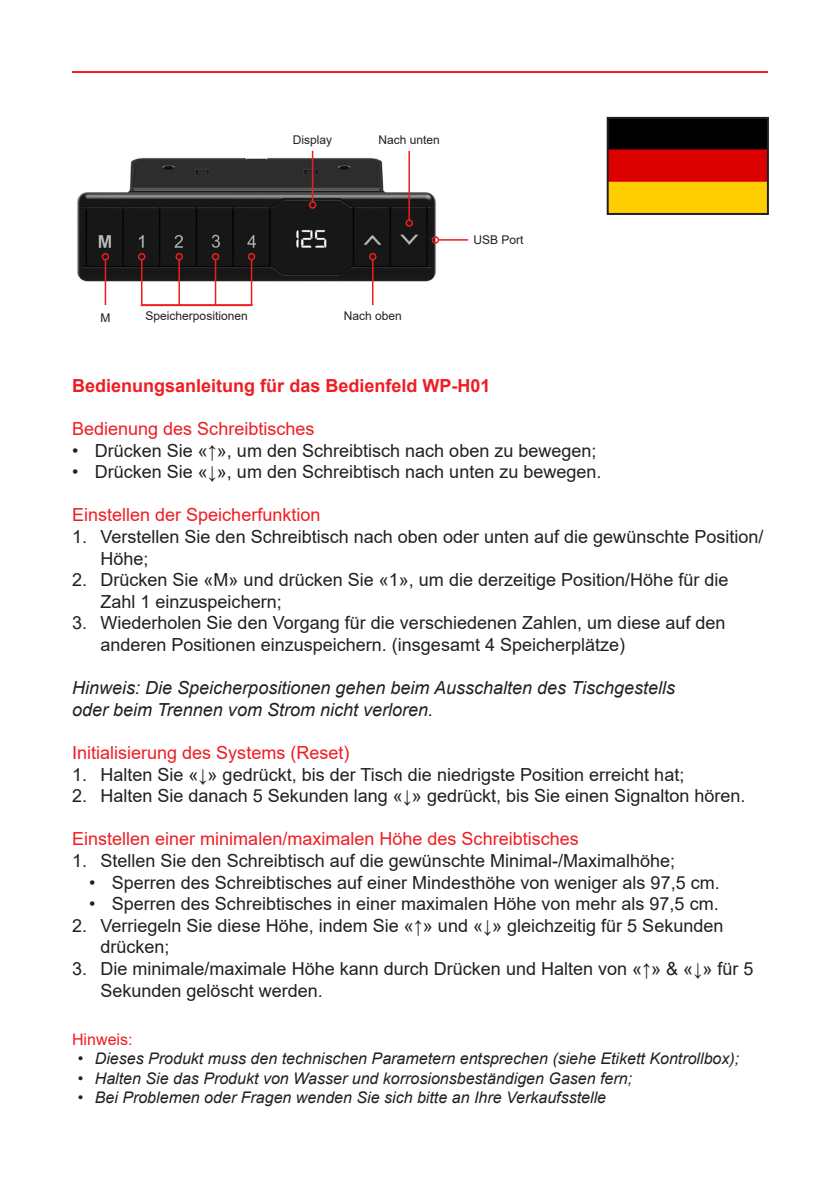
<style>
.page{position:relative;width:840px;height:1191px;background:#fff}
.page>*{position:absolute;margin:0;border:0;box-sizing:border-box;transform-origin:0 0}
.t1{font:18px/21.6px "Arial";color:#231f20}
.t2{font:18px "Arial";color:#ee1d23}
.t3{font:italic 18px "Arial";color:#231f20}
.t4{font:700 18px "Arial";color:#ee1d23}
.t5{font:italic 16px "Arial";color:#231f20}
.t6{font:16px "Arial";color:#ee1d23}
.t7{font:12px "Arial";color:#231f20}
</style>
<div class="page">
<hr style="left:72px;top:71px;width:695px;height:2px;background:#ee1d23">
<img style="left:77px;top:150px;width:392px;height:157px">
<hr style="left:438px;top:239px;width:30px;height:2px;background:#ee1d23">
<div style="left:431px;top:236px;width:8px;height:8px;border:2px solid #ee1d23;border-radius:50%"></div>
<hr style="left:408px;top:151px;width:2px;height:69px;background:#ee1d23">
<div style="left:405px;top:219px;width:8px;height:8px;border:2px solid #ee1d23;border-radius:50%"></div>
<hr style="left:372px;top:260px;width:1px;height:45px;background:#ee1d23">
<div style="left:369px;top:253px;width:7px;height:7px;border:2px solid #ee1d23;border-radius:50%"></div>
<hr style="left:251px;top:260px;width:1px;height:45px;background:#ee1d23">
<div style="left:248px;top:253px;width:7px;height:7px;border:2px solid #ee1d23;border-radius:50%"></div>
<hr style="left:215px;top:260px;width:1px;height:45px;background:#ee1d23">
<div style="left:212px;top:253px;width:7px;height:7px;border:2px solid #ee1d23;border-radius:50%"></div>
<hr style="left:178px;top:260px;width:2px;height:45px;background:#ee1d23">
<div style="left:175px;top:253px;width:8px;height:7px;border:2px solid #ee1d23;border-radius:50%"></div>
<hr style="left:141px;top:260px;width:1px;height:45px;background:#ee1d23">
<div style="left:138px;top:253px;width:7px;height:7px;border:2px solid #ee1d23;border-radius:50%"></div>
<hr style="left:105px;top:260px;width:1px;height:45px;background:#ee1d23">
<div style="left:102px;top:253px;width:7px;height:7px;border:2px solid #ee1d23;border-radius:50%"></div>
<hr style="left:311px;top:151px;width:2px;height:51px;background:#ee1d23">
<div style="left:308px;top:201px;width:8px;height:8px;border:2px solid #ee1d23;border-radius:50%"></div>
<hr style="left:141px;top:304px;width:111px;height:2px;background:#ee1d23">
<img style="left:609px;top:120px;width:156px;height:92px">
<div style="left:606px;top:117px;width:162px;height:98px;border:2px solid #231f20"></div>
<p class="t7" style="left:293px;top:131px;width:41px">Display</p>
<p class="t7" style="left:378px;top:131px;width:63px">Nach unten</p>
<p class="t7" style="left:100px;top:309px;width:11px">M</p>
<p class="t7" style="left:145px;top:307px;width:104px">Speicherpositionen</p>
<p class="t7" style="left:343px;top:307px;width:60px">Nach oben</p>
<p class="t7" style="left:473px;top:232px;width:52px">USB Port</p>
<p class="t4" style="left:72px;top:373px;width:420px">Bedienungsanleitung für das Bedienfeld WP-H01</p>
<p class="t2" style="left:72px;top:416px;width:244px">Bedienung des Schreibtisches</p>
<p class="t1" style="left:72px;top:439px;width:525px">• Drücken Sie «↑», um den Schreibtisch nach oben zu bewegen;</p>
<p class="t1" style="left:72px;top:461px;width:530px">• Drücken Sie «↓», um den Schreibtisch nach unten zu bewegen.</p>
<p class="t2" style="left:72px;top:502px;width:250px">Einstellen der Speicherfunktion</p>
<p class="t1" style="left:100px;top:525px;width:664px;text-indent:-28px">1. Verstellen Sie den Schreibtisch nach oben oder unten auf die gewünschte Position/<br>Höhe;</p>
<p class="t1" style="left:100px;top:569px;width:629px;text-indent:-28px">2. Drücken Sie «M» und drücken Sie «1», um die derzeitige Position/Höhe für die<br>Zahl 1 einzuspeichern;</p>
<p class="t1" style="left:100px;top:612px;width:626px;text-indent:-28px">3. Wiederholen Sie den Vorgang für die verschiedenen Zahlen, um diese auf den anderen Positionen einzuspeichern. (insgesamt 4 Speicherplätze)</p>
<p class="t3" style="left:72px;top:676px;width:604px">Hinweis: Die Speicherpositionen gehen beim Ausschalten des Tischgestells</p>
<p class="t3" style="left:72px;top:698px;width:362px">oder beim Trennen vom Strom nicht verloren.</p>
<p class="t2" style="left:72px;top:740px;width:279px">Initialisierung des Systems (Reset)</p>
<p class="t1" style="left:72px;top:763px;width:613px">1. Halten Sie «↓» gedrückt, bis der Tisch die niedrigste Position erreicht hat;</p>
<p class="t1" style="left:72px;top:785px;width:674px">2. Halten Sie danach 5 Sekunden lang «↓» gedrückt, bis Sie einen Signalton hören.</p>
<p class="t2" style="left:72px;top:826px;width:508px">Einstellen einer minimalen/maximalen Höhe des Schreibtisches</p>
<p class="t1" style="left:72px;top:849px;width:604px">1. Stellen Sie den Schreibtisch auf die gewünschte Minimal-/Maximalhöhe;</p>
<p class="t1" style="left:89px;top:871px;width:631px">• Sperren des Schreibtisches auf einer Mindesthöhe von weniger als 97,5 cm.</p>
<p class="t1" style="left:89px;top:893px;width:630px">• Sperren des Schreibtisches in einer maximalen Höhe von mehr als 97,5 cm.</p>
<p class="t1" style="left:100px;top:914px;width:624px;text-indent:-28px">2. Verriegeln Sie diese Höhe, indem Sie «↑» und «↓» gleichzeitig für 5 Sekunden drücken;</p>
<p class="t1" style="left:100px;top:957px;width:654px;text-indent:-28px">3. Die minimale/maximale Höhe kann durch Drücken und Halten von «↑» &amp; «↓» für 5<br>Sekunden gelöscht werden.</p>
<p class="t6" style="left:72px;top:1028px;width:62px">Hinweis:</p>
<p class="t5" style="left:78px;top:1048px;width:662px">• Dieses Produkt muss den technischen Parametern entsprechen (siehe Etikett Kontrollbox);</p>
<p class="t5" style="left:78px;top:1067px;width:555px">• Halten Sie das Produkt von Wasser und korrosionsbeständigen Gasen fern;</p>
<p class="t5" style="left:78px;top:1087px;width:529px">• Bei Problemen oder Fragen wenden Sie sich bitte an Ihre Verkaufsstelle</p>
</div>
